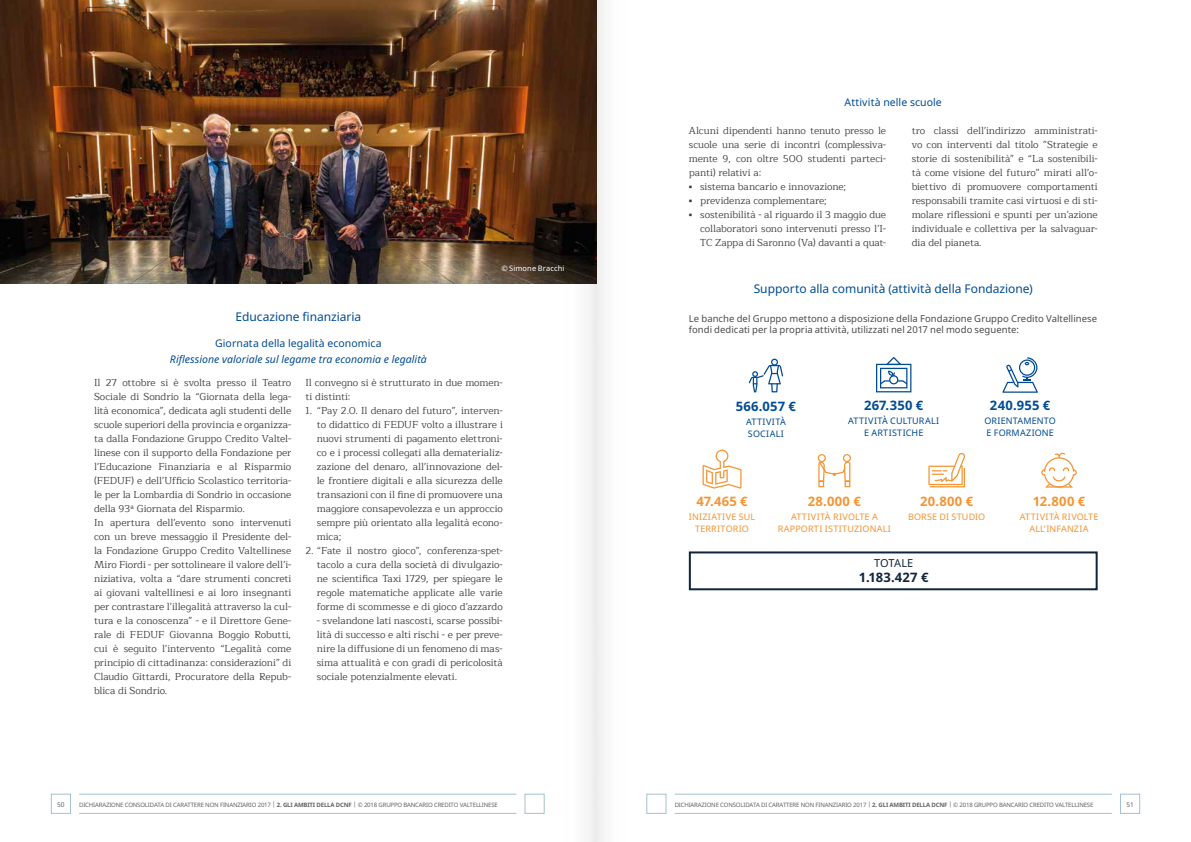
<style>
.page{position:relative;width:1191px;height:842px;background:#fff}
.page>*{position:absolute;margin:0;border:0;box-sizing:border-box;transform-origin:0 0}
.t1{font:700 13px "Noto Sans";letter-spacing:.02em;color:#f49432}
.t2{font:700 13px "Noto Sans";letter-spacing:.015em;color:#004b94}
.t3{font:700 13px "Noto Sans";letter-spacing:.015em;color:#0f253b}
.t4{font:12px "Noto Sans";letter-spacing:-.005em;color:#004b94}
.t5{font:11px "Noto Sans";letter-spacing:-.01em;color:#0f253b}
.t6{font:10.5px "Noto Sans";letter-spacing:.005em;color:#004b94}
.t7{font:italic 10.5px "Noto Sans";color:#004b94}
.t8{font:10px/14px "Maitree";letter-spacing:-.005em;color:#3c3c3b;text-align:justify}
.t9{font:9.5px/11px "Noto Sans";letter-spacing:.005em;color:#4a4a49}
.t10{font:9px/12px "Noto Sans";letter-spacing:.025em;color:#f49432;text-align:center}
.t11{font:9px/12px "Noto Sans";letter-spacing:.025em;color:#004b94}
.t12{font:7.5px "Noto Sans";letter-spacing:.015em;color:#fff}
.t13{font:6.5px "Noto Sans";color:#646363}
.t14{font:6px "Noto Sans";letter-spacing:-.025em;color:#646363}
.s1{font-family:"Noto Sans"}
.s2{font-weight:700}
</style>
<div class="page">
<hr style="left:79px;top:813px;width:437px;height:1px;background:#a5c1cf">
<hr style="left:674px;top:813px;width:437px;height:1px;background:#a5c1cf">
<div style="left:51px;top:794px;width:20px;height:20px;border:1px solid #a5c1cf"></div>
<div style="left:525px;top:794px;width:19px;height:20px;border:1px solid #a5c1cf"></div>
<div style="left:646px;top:794px;width:20px;height:20px;border:1px solid #a5c1cf"></div>
<div style="left:1120px;top:794px;width:20px;height:20px;border:1px solid #a5c1cf"></div>
<hr style="left:79px;top:794px;width:437px;height:1px;background:#a5c1cf">
<hr style="left:674px;top:794px;width:437px;height:1px;background:#a5c1cf">
<img style="left:0;top:0;width:562px;height:284px">
<svg style="left:1041px;top:453px;width:35px;height:35px"></svg>
<svg style="left:876px;top:357px;width:35px;height:35px"></svg>
<svg style="left:748px;top:359px;width:35px;height:33px"></svg>
<svg style="left:817px;top:454px;width:34px;height:33px"></svg>
<svg style="left:1002px;top:357px;width:36px;height:36px"></svg>
<svg style="left:702px;top:450px;width:39px;height:39px"></svg>
<svg style="left:928px;top:453px;width:37px;height:34px"></svg>
<div style="left:689px;top:551px;width:408px;height:39px;border:2px solid #0f253b"></div>
<img style="left:562px;top:0;width:41px;height:842px">
<p class="t6" style="left:844px;top:95px;width:99px">Attività nelle scuole</p>
<p class="t4" style="left:236px;top:308px;width:127px">Educazione finanziaria</p>
<p class="t6" style="left:215px;top:335px;width:168px">Giornata della legalità economica</p>
<p class="t7" style="left:170px;top:351px;width:258px">Riflessione valoriale sul legame tra economia e legalità</p>
<p class="t12" style="left:501px;top:263px;width:65px">© Simone Bracchi</p>
<p class="t8" style="left:94px;top:376px;width:199px;text-align:left">Il 27 ottobre si è svolta presso il Teatro Sociale di Sondrio la “Giornata della lega&shy;lità economica”, dedicata agli studenti delle scuole superiori della provincia e organizza&shy;ta dalla Fondazione Gruppo Credito Valtel&shy;linese con il supporto della Fondazione per l’Educazione Finanziaria e al Risparmio (FEDUF) e dell’Ufficio Scolastico territoria&shy;le per la Lombardia di Sondrio in occasione della 93ª Giornata del Risparmio.<br>In apertura dell’evento sono intervenuti con un breve messaggio il Presidente del&shy;la Fondazione Gruppo Credito Valtellinese Miro Fiordi - per sottolineare il valore dell’i&shy;niziativa, volta a “dare strumenti concreti ai giovani valtellinesi e ai loro insegnanti per contrastare l’illegalità attraverso la cul&shy;tura e la conoscenza” - e il Direttore Gene&shy;rale di FEDUF Giovanna Boggio Robutti, cui è seguito l’intervento “Legalità come principio di cittadinanza: considerazioni” di Claudio Gittardi, Procuratore della Repub&shy;blica di Sondrio.</p>
<p class="t8" style="left:305px;top:376px;width:199px">Il convegno si è strutturato in due momen&shy;ti distinti:</p>
<p class="t8" style="left:317px;top:404px;width:187px;text-indent:-11px">1. “Pay 2.0. Il denaro del futuro”, interven&shy;to didattico di FEDUF volto a illustrare i nuovi strumenti di pagamento elettroni&shy;co e i processi collegati alla dematerializ&shy;zazione del denaro, all’innovazione del&shy;le frontiere digitali e alla sicurezza delle transazioni con il fine di promuovere una maggiore consapevolezza e un approccio sempre più orientato alla legalità econo&shy;mica;</p>
<p class="t8" style="left:317px;top:544px;width:187px;text-indent:-11px">2. “Fate il nostro gioco”, conferenza-spet&shy;tacolo a cura della società di divulgazio&shy;ne scientifica Taxi 1729, per spiegare le regole matematiche applicate alle varie forme di scommesse e di gioco d’azzardo</p>
<p class="t8" style="left:317px;top:614px;width:187px">- svelandone lati nascosti, scarse possibi&shy;lità di successo e alti rischi - e per preve&shy;nire la diffusione di un fenomeno di mas&shy;sima attualità e con gradi di pericolosità sociale potenzialmente elevati.</p>
<p class="t8" style="left:689px;top:124px;width:199px">Alcuni dipendenti hanno tenuto presso le scuole una serie di incontri (complessiva&shy;mente 9, con oltre 500 studenti parteci&shy;panti) relativi a:</p>
<p class="t8" style="left:689px;top:180px;width:159px"><span class="s1">▪</span> sistema bancario e innovazione;</p>
<p class="t8" style="left:689px;top:194px;width:139px"><span class="s1">▪</span> previdenza complementare;</p>
<p class="t8" style="left:700px;top:208px;width:187px;text-indent:-11px"><span class="s1">▪</span> sostenibilità - al riguardo il 3 maggio due collaboratori sono intervenuti presso l’I-TC Zappa di Saronno (Va) davanti a quat-</p>
<p class="t8" style="left:911px;top:124px;width:187px">tro classi dell’indirizzo amministrati&shy;vo con interventi dal titolo ”Strategie e storie di sostenibilità” e “La sostenibili&shy;tà come visione del futuro” mirati all’o&shy;biettivo di promuovere comportamenti responsabili tramite casi virtuosi e di sti&shy;molare riflessioni e spunti per un’azione individuale e collettiva per la salvaguar&shy;dia del pianeta.</p>
<p class="t4" style="left:753px;top:280px;width:280px">Supporto alla comunità (attività della Fondazione)</p>
<p class="t9" style="left:689px;top:313px;width:410px">Le banche del Gruppo mettono a disposizione della Fondazione Gruppo Credito Valtellinese fondi dedicati per la propria attività, utilizzati nel 2017 nel modo seguente:</p>
<h1 class="t2" style="left:736px;top:397px;width:62px">566.057 €</h1>
<p class="t11" style="left:746px;top:415px;width:41px">ATTIVITÀ<br>SOCIALI</p>
<h1 class="t2" style="left:864px;top:396px;width:61px">267.350 €</h1>
<p class="t11" style="left:848px;top:414px;width:93px;text-align:center">ATTIVITÀ CULTURALI<br>E ARTISTICHE</p>
<h1 class="t2" style="left:990px;top:396px;width:62px">240.955 €</h1>
<p class="t11" style="left:984px;top:415px;width:73px">ORIENTAMENTO<br>E FORMAZIONE</p>
<h1 class="t1" style="left:696px;top:492px;width:53px">47.465 €</h1>
<p class="t10" style="left:689px;top:510px;width:68px">INIZIATIVE SUL<br>TERRITORIO</p>
<h1 class="t1" style="left:808px;top:492px;width:54px">28.000 €</h1>
<p class="t10" style="left:777px;top:510px;width:115px">ATTIVITÀ RIVOLTE A<br>RAPPORTI ISTITUZIONALI</p>
<h1 class="t1" style="left:920px;top:492px;width:54px">20.800 €</h1>
<p class="t10" style="left:908px;top:510px;width:79px">BORSE DI STUDIO</p>
<p class="t5" style="left:874px;top:556px;width:41px">TOTALE</p>
<h1 class="t3" style="left:859px;top:568px;width:71px">1.183.427 €</h1>
<h1 class="t1" style="left:1032px;top:492px;width:54px">12.800 €</h1>
<p class="t10" style="left:1019px;top:510px;width:80px">ATTIVITÀ RIVOLTE<br>ALL’INFANZIA</p>
<p class="t13" style="left:57px;top:800px;width:9px">50</p>
<p class="t14" style="left:79px;top:800px;width:420px">DICHIARAZIONE CONSOLIDATA DI CARATTERE NON FINANZIARIO 2017 | <span class="s2">2. GLI AMBITI DELLA DCNF</span> | © 2018 GRUPPO BANCARIO CREDITO VALTELLINESE</p>
<p class="t14" style="left:674px;top:800px;width:420px">DICHIARAZIONE CONSOLIDATA DI CARATTERE NON FINANZIARIO 2017 | <span class="s2">2. GLI AMBITI DELLA DCNF</span> | © 2018 GRUPPO BANCARIO CREDITO VALTELLINESE</p>
<p class="t13" style="left:1126px;top:800px;width:9px">51</p>
</div>
